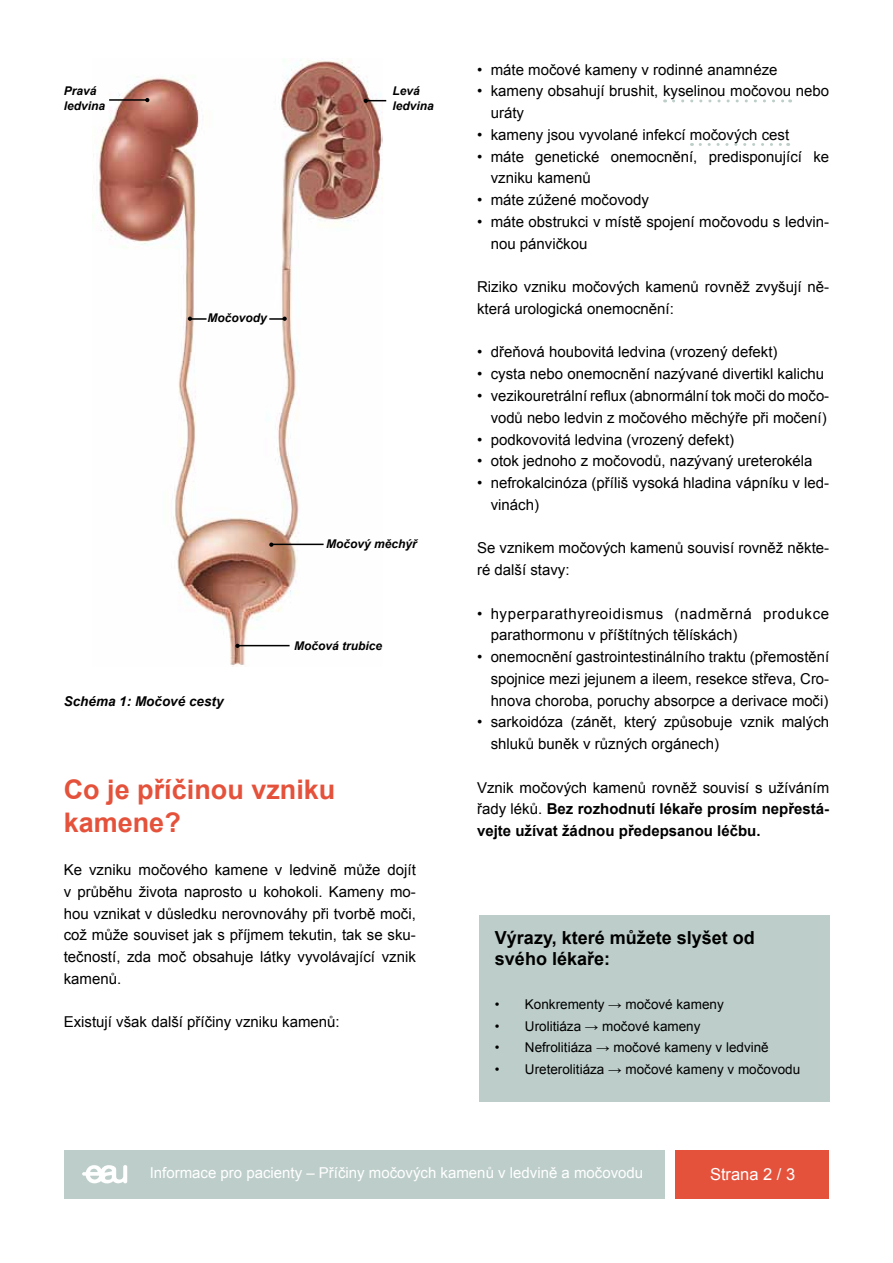
<style>
.page{position:relative;width:893px;height:1263px;background:#fff}
.page>*{position:absolute;margin:0;border:0;box-sizing:border-box;transform-origin:0 0}
.t1{font:700 27px/32.4px "Arial";color:#e5523b}
.t2{font:700 18px/21.8px "Arial";color:#000}
.t3{font:16.5px "Arial";color:#fff}
.t4{font:15px/21.8px "Arial";color:#000}
.t5{font:700 15px/21.8px "Arial";color:#000;text-align:justify}
.t6{font:15px/21.8px "Arial";letter-spacing:.04em;color:#000}
.t7{font:15px "Arial";color:#fff}
.t8{font:13.5px "Arial";color:#000}
.t9{font:italic 700 13.5px "Arial";color:#000}
.t10{font:italic 700 12px/14.4px "Arial";color:#000}
.s1{font-weight:400}
</style>
<div class="page">
<div style="left:64px;top:1150px;width:600px;height:49px;background:#bdceca"></div>
<div style="left:675px;top:1150px;width:154px;height:49px;background:#e5523b"></div>
<svg style="left:82px;top:1165px;width:45px;height:18px"></svg>
<svg style="left:673px;top:99px;width:118px;height:3px"></svg>
<svg style="left:700px;top:143px;width:89px;height:3px"></svg>
<div style="left:479px;top:915px;width:350px;height:186px;background:#bdceca"></div>
<img style="left:93px;top:58px;width:289px;height:608px">
<svg style="left:145px;top:98px;width:4px;height:4px"></svg>
<svg style="left:269px;top:542px;width:4px;height:5px"></svg>
<svg style="left:235px;top:644px;width:5px;height:4px"></svg>
<hr style="left:109px;top:99px;width:38px;height:2px;background:#000">
<svg style="left:364px;top:99px;width:22px;height:4px"></svg>
<svg style="left:269px;top:317px;width:18px;height:4px"></svg>
<svg style="left:188px;top:317px;width:19px;height:4px"></svg>
<hr style="left:271px;top:544px;width:53px;height:1px;background:#000">
<hr style="left:237px;top:645px;width:53px;height:1px;background:#000">
<p class="t10" style="left:64px;top:84px;width:43px">Pravá ledvina</p>
<p class="t10" style="left:392px;top:84px;width:43px">Levá ledvina</p>
<p class="t10" style="left:208px;top:311px;width:61px">Močovody</p>
<p class="t9" style="left:64px;top:693px;width:161px">Schéma 1: Močové cesty</p>
<p class="t10" style="left:326px;top:537px;width:92px">Močový měchýř</p>
<p class="t10" style="left:294px;top:639px;width:90px">Močová trubice</p>
<h1 class="t1" style="left:64px;top:774px;width:273px">Co je příčinou vzniku kamene?</h1>
<p class="t4" style="left:64px;top:859px;width:354px;text-align:justify">Ke vzniku močového kamene v ledvině může dojít v průběhu života naprosto u kohokoli. Kameny mo&shy;hou vznikat v důsledku nerovnováhy při tvorbě moči, což může souviset jak s příjmem tekutin, tak se sku&shy;tečností, zda moč obsahuje látky vyvolávající vznik kamenů.</p>
<p class="t4" style="left:64px;top:1011px;width:277px">Existují však další příčiny vzniku kamenů:</p>
<p class="t4" style="left:477px;top:59px;width:302px">• máte močové kameny v rodinné anamnéze</p>
<p class="t4" style="left:491px;top:80px;width:340px;text-indent:-14px">• kameny obsahují brushit, kyselinou močovou nebo uráty</p>
<p class="t4" style="left:477px;top:124px;width:314px">• kameny jsou vyvolané infekcí močových cest</p>
<p class="t4" style="left:491px;top:146px;width:340px;text-indent:-14px">• máte genetické onemocnění, predisponující ke vzniku kamenů</p>
<p class="t4" style="left:477px;top:189px;width:173px">• máte zúžené močovody</p>
<p class="t4" style="left:491px;top:211px;width:340px;text-indent:-14px">• máte obstrukci v místě spojení močovodu s ledvin&shy;nou pánvičkou</p>
<p class="t4" style="left:477px;top:276px;width:354px">Riziko vzniku močových kamenů rovněž zvyšují ně&shy;která urologická onemocnění:</p>
<p class="t4" style="left:477px;top:341px;width:302px">• dřeňová houbovitá ledvina (vrozený defekt)</p>
<p class="t4" style="left:477px;top:363px;width:349px">• cysta nebo onemocnění nazývané divertikl kalichu</p>
<p class="t4" style="left:477px;top:385px;width:354px;text-align:right">• vezikouretrální reflux (abnormální tok moči do močo&shy;vodů nebo ledvin z močového měchýře při močení)</p>
<p class="t4" style="left:477px;top:428px;width:259px">• podkovovitá ledvina (vrozený defekt)</p>
<p class="t4" style="left:477px;top:450px;width:337px">• otok jednoho z močovodů, nazývaný ureterokéla</p>
<p class="t4" style="left:491px;top:472px;width:340px;text-indent:-14px">• nefrokalcinóza (příliš vysoká hladina vápníku v led&shy;vinách)</p>
<p class="t4" style="left:477px;top:537px;width:354px">Se vznikem močových kamenů souvisí rovněž někte&shy;ré další stavy:</p>
<p class="t6" style="left:491px;top:602px;width:340px;text-indent:-14px">• hyperparathyreoidismus (nadměrná produkce parathormonu v příštítných tělískách)</p>
<p class="t4" style="left:491px;top:646px;width:340px;text-align:justify;text-indent:-14px">• onemocnění gastrointestinálního traktu (přemostění spojnice mezi jejunem a ileem, resekce střeva, Cro&shy;hnova choroba, poruchy absorpce a derivace moči)</p>
<p class="t4" style="left:491px;top:711px;width:340px;text-indent:-14px">• sarkoidóza (zánět, který způsobuje vznik malých shluků buněk v různých orgánech)</p>
<p class="t5" style="left:477px;top:777px;width:354px"><span class="s1">Vznik močových kamenů rovněž souvisí s užíváním řady léků.</span> Bez rozhodnutí lékaře prosím nepřestá&shy;vejte užívat žádnou předepsanou léčbu.</p>
<p class="t2" style="left:495px;top:927px;width:261px">Výrazy, které můžete slyšet od svého lékaře:</p>
<p class="t8" style="left:495px;top:995px;width:230px">• Konkrementy → močové kameny</p>
<p class="t8" style="left:495px;top:1017px;width:207px">• Urolitiáza → močové kameny</p>
<p class="t8" style="left:495px;top:1039px;width:275px">• Nefrolitiáza → močové kameny v ledvině</p>
<p class="t8" style="left:495px;top:1060px;width:307px">• Ureterolitiáza → močové kameny v močovodu</p>
<p class="t7" style="left:150px;top:1163px;width:495px">Informace pro pacienty – Příčiny močových kamenů v ledvině a močovodu</p>
<p class="t3" style="left:710px;top:1164px;width:87px">Strana 2 / 3</p>
</div>
